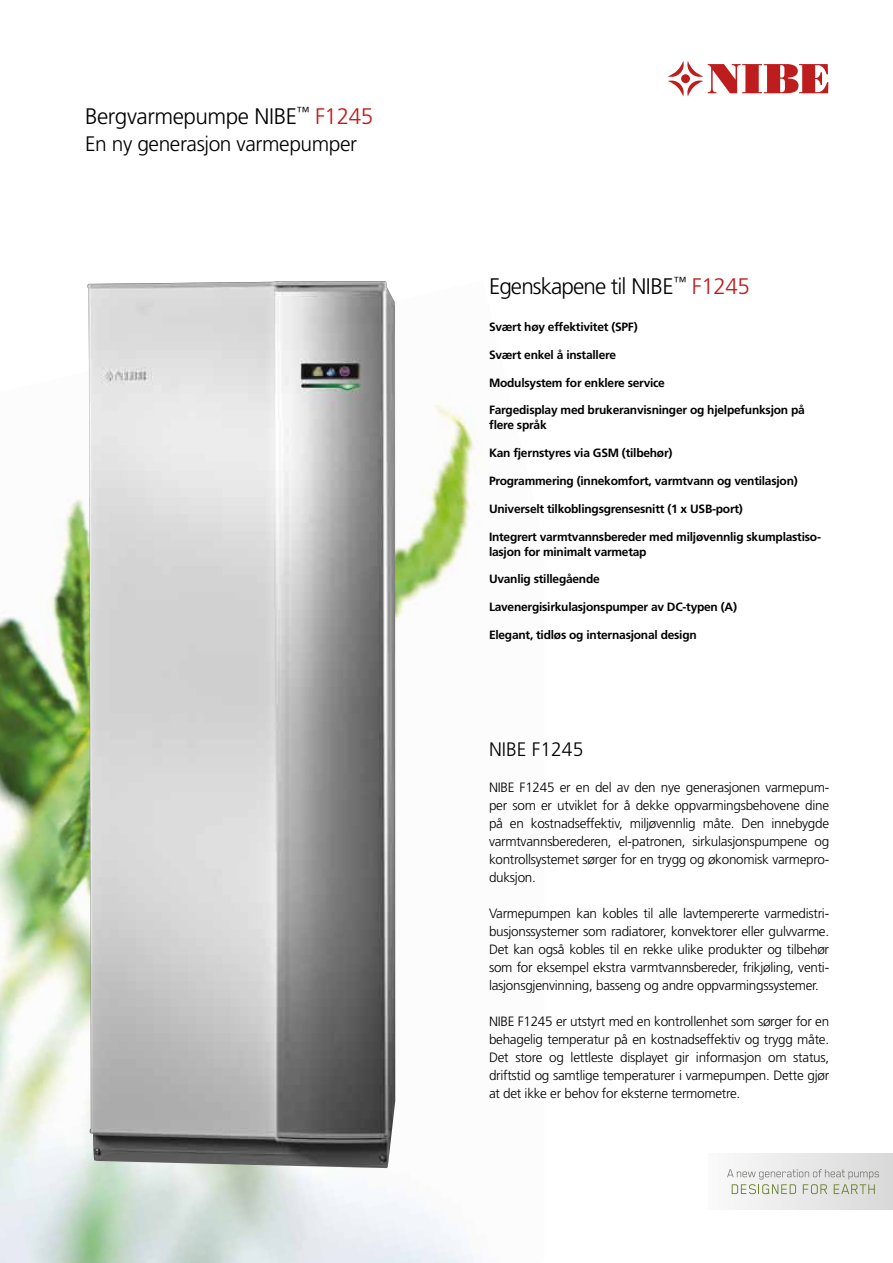
<style>
.page{position:relative;width:893px;height:1263px;background:#fff}
.page>*{position:absolute;margin:0;border:0;box-sizing:border-box;transform-origin:0 0}
.t1{font:300 22.5px "Frutiger";letter-spacing:-.02em;color:#000}
.t2{font:300 22.5px "Frutiger";letter-spacing:-.04em;color:#000}
.t3{font:300 21px "Frutiger";letter-spacing:-.02em;color:#000}
.t4{font:300 19.5px "Frutiger";color:#000}
.t5{font:300 13.5px/18px "Frutiger";letter-spacing:-.02em;color:#000;text-align:justify}
.t6{font:700 12px/15px "Frutiger";letter-spacing:-.02em;color:#000}
.s1{color:#c51a1b}
</style>
<div class="page">
<svg style="left:668px;top:61px;width:160px;height:35px"></svg>
<img style="left:0;top:402px;width:480px;height:861px">
<img style="left:87px;top:281px;width:308px;height:887px">
<div style="left:709px;top:1153px;width:184px;height:56px;background:linear-gradient(to right,#fafafa,#d8d8d8)"></div>
<svg style="left:727px;top:1169px;width:152px;height:25px"></svg>
<h1 class="t1" style="left:85px;top:103px;width:290px">Bergvarmepumpe NIBE<sup>™</sup> <span class="s1">F1245</span></h1>
<h2 class="t3" style="left:85px;top:132px;width:274px">En ny generasjon varmepumper</h2>
<h1 class="t2" style="left:489px;top:273px;width:263px">Egenskapene til NIBE<sup>™</sup> <span class="s1">F1245</span></h1>
<p class="t6" style="left:489px;top:320px;width:150px">Svært høy effektivitet (SPF)</p>
<p class="t6" style="left:489px;top:347px;width:128px">Svært enkel å installere</p>
<p class="t6" style="left:489px;top:375px;width:177px">Modulsystem for enklere service</p>
<p class="t6" style="left:489px;top:403px;width:317px">Fargedisplay med brukeranvisninger og hjelpefunksjon på flere språk</p>
<p class="t6" style="left:489px;top:446px;width:185px">Kan fjernstyres via GSM (tilbehør)</p>
<p class="t6" style="left:489px;top:473px;width:310px">Programmering (innekomfort, varmtvann og ventilasjon)</p>
<p class="t6" style="left:489px;top:501px;width:255px">Universelt tilkoblingsgrensesnitt (1 x USB-port)</p>
<p class="t6" style="left:489px;top:529px;width:333px">Integrert varmtvannsbereder med miljøvennlig skumplastiso&shy;lasjon for minimalt varmetap</p>
<p class="t6" style="left:489px;top:572px;width:112px">Uvanlig stillegående</p>
<p class="t6" style="left:489px;top:599px;width:249px">Lavenergisirkulasjonspumper av DC-typen (A)</p>
<p class="t6" style="left:489px;top:627px;width:209px">Elegant, tidløs og internasjonal design</p>
<h3 class="t4" style="left:489px;top:738px;width:96px">NIBE F1245</h3>
<p class="t5" style="left:489px;top:778px;width:342px">NIBE F1245 er en del av den nye generasjonen varmepum&shy;per som er utviklet for å dekke oppvarmingsbehovene dine på en kostnadseffektiv, miljøvennlig måte. Den innebygde varmtvannsberederen, el-patronen, sirkulasjonspumpene og kontrollsystemet sørger for en trygg og økonomisk varmepro&shy;duksjon.</p>
<p class="t5" style="left:489px;top:904px;width:342px">Varmepumpen kan kobles til alle lavtempererte varmedistri&shy;busjonssystemer som radiatorer, konvektorer eller gulvvarme.<br>Det kan også kobles til en rekke ulike produkter og tilbehør som for eksempel ekstra varmtvannsbereder, frikjøling, venti&shy;lasjonsgjenvinning, basseng og andre oppvarmingssystemer.</p>
<p class="t5" style="left:489px;top:1012px;width:342px">NIBE F1245 er utstyrt med en kontrollenhet som sørger for en behagelig temperatur på en kostnadseffektiv og trygg måte.<br>Det store og lettleste displayet gir informasjon om status, driftstid og samtlige temperaturer i varmepumpen. Dette gjør at det ikke er behov for eksterne termometre.</p>
</div>
